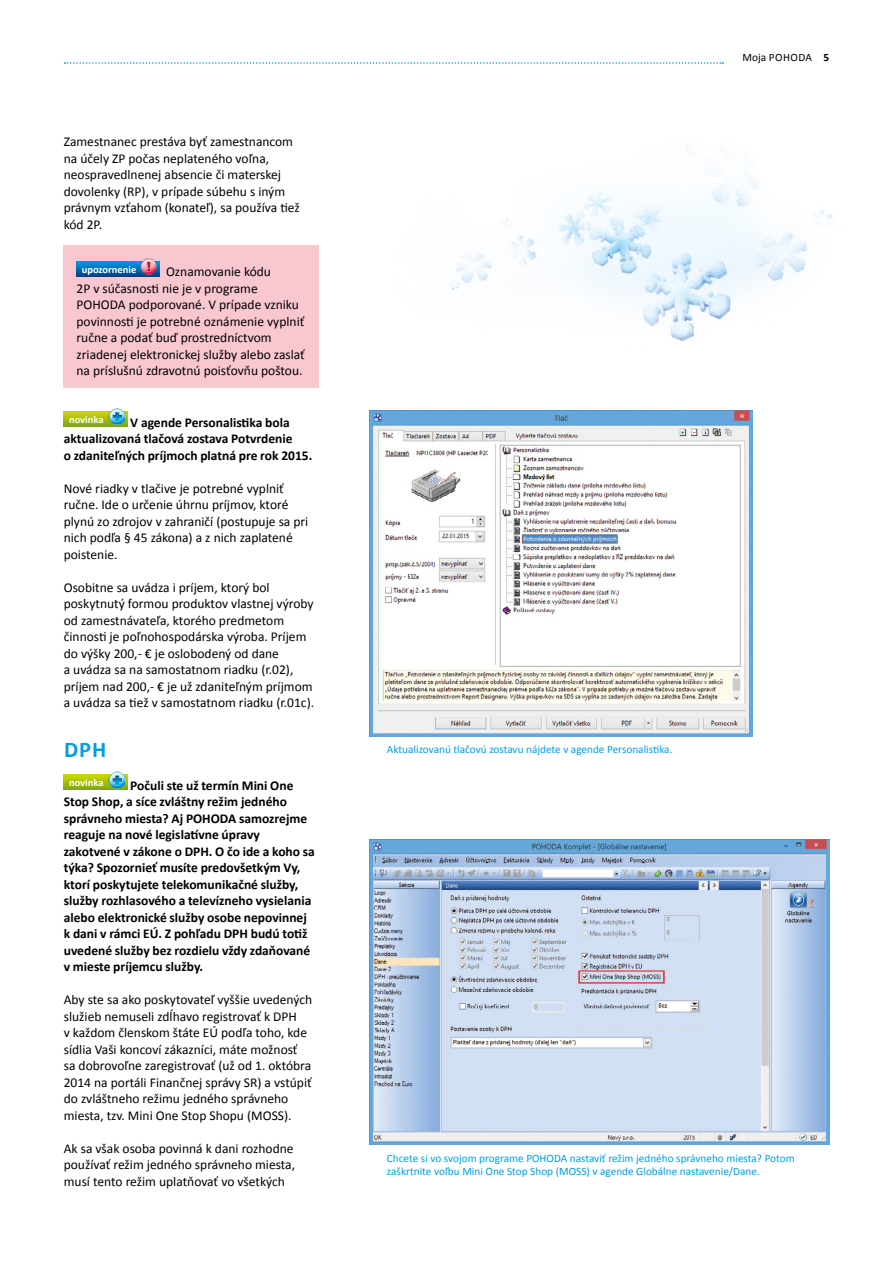
<style>
.page{position:relative;width:893px;height:1263px;background:#fff}
.page>*{position:absolute;margin:0;border:0;box-sizing:border-box;transform-origin:0 0}
.t1{font:700 22.5px "Calibri";color:#009ee3}
.t2{font:13.5px/16.5px "Calibri";color:#000}
.t3{font:700 13.5px/16.5px "Calibri";color:#000}
.t4{font:11.25px/13.5px "Calibri";color:#009ee3}
.t5{font:11.25px "Calibri";letter-spacing:.03em;color:#000}
.t6{font:700 10.5px "Calibri";color:#fff}
.s1{font-weight:700}
</style>
<div class="page">
<svg style="left:65px;top:62px;width:658px;height:2px"></svg>
<img style="left:450px;top:147px;width:383px;height:194px">
<svg style="left:64px;top:412px;width:64px;height:15px"></svg>
<img style="left:109px;top:409px;width:16px;height:16px">
<svg style="left:64px;top:775px;width:64px;height:15px"></svg>
<img style="left:109px;top:772px;width:16px;height:16px">
<div style="left:64px;top:245px;width:255px;height:143px;background:#f8c7d0"></div>
<svg style="left:77px;top:261px;width:82px;height:15px"></svg>
<img style="left:141px;top:258px;width:16px;height:16px">
<img style="left:370px;top:410px;width:383px;height:326px">
<img style="left:370px;top:839px;width:459px;height:306px">
<p class="t2" style="left:64px;top:134px;width:237px">Zamestnanec prestáva byť zamestnancom na účely ZP počas neplateného voľna, neospravedlnenej absencie či materskej dovolenky (RP), v prípade súbehu s iným právnym vzťahom (konateľ), sa používa tiež kód 2P.</p>
<p class="t6" style="left:82px;top:262px;width:56px">upozornenie</p>
<p class="t2" style="left:77px;top:263px;width:230px;text-indent:90px">Oznamovanie kódu<br>2P v súčasnosti nie je v programe POHODA podporované. V prípade vzniku povinnosti je potrebné oznámenie vyplniť ručne a podať buď prostredníctvom zriadenej elektronickej služby alebo zaslať na príslušnú zdravotnú poisťovňu poštou.</p>
<p class="t6" style="left:69px;top:413px;width:36px">novinka</p>
<p class="t3" style="left:64px;top:414px;width:250px;text-indent:67px">V agende Personalistika bola aktualizovaná tlačová zostava Potvrdenie<br>o zdaniteľných príjmoch platná pre rok 2015.</p>
<p class="t2" style="left:64px;top:480px;width:246px">Nové riadky v tlačive je potrebné vyplniť ručne. Ide o určenie úhrnu príjmov, ktoré plynú zo zdrojov v zahraničí (postupuje sa pri nich podľa § 45 zákona) a z nich zaplatené poistenie.</p>
<p class="t2" style="left:64px;top:579px;width:252px">Osobitne sa uvádza i príjem, ktorý bol poskytnutý formou produktov vlastnej výroby od zamestnávateľa, ktorého predmetom činnosti je poľnohospodárska výroba. Príjem do výšky 200,- € je oslobodený od dane<br>a uvádza sa na samostatnom riadku (r.02), príjem nad 200,- € je už zdaniteľným príjmom a uvádza sa tiež v samostatnom riadku (r.01c).</p>
<h1 class="t1" style="left:64px;top:735px;width:44px">DPH</h1>
<p class="t6" style="left:69px;top:776px;width:36px">novinka</p>
<p class="t3" style="left:64px;top:777px;width:253px;text-indent:67px">Počuli ste už termín Mini One Stop Shop, a síce zvláštny režim jedného správneho miesta? Aj POHODA samozrejme reaguje na nové legislatívne úpravy zakotvené v zákone o DPH. O čo ide a koho sa týka? Spozornieť musíte predovšetkým Vy, ktorí poskytujete telekomunikačné služby, služby rozhlasového a televízneho vysielania alebo elektronické služby osobe nepovinnej k dani v rámci EÚ. Z pohľadu DPH budú totiž uvedené služby bez rozdielu vždy zdaňované v mieste príjemcu služby.</p>
<p class="t2" style="left:64px;top:992px;width:250px">Aby ste sa ako poskytovateľ vyššie uvedených služieb nemuseli zdĺhavo registrovať k DPH<br>v každom členskom štáte EÚ podľa toho, kde sídlia Vaši koncoví zákazníci, máte možnosť sa dobrovoľne zaregistrovať (už od 1. októbra 2014 na portáli Finančnej správy SR) a vstúpiť do zvláštneho režimu jedného správneho miesta, tzv. Mini One Stop Shopu (MOSS).</p>
<p class="t2" style="left:64px;top:1140px;width:233px;text-align:justify">Ak sa však osoba povinná k dani rozhodne používať režim jedného správneho miesta, musí tento režim uplatňovať vo všetkých</p>
<p class="t5" style="left:742px;top:50px;width:88px">Moja POHODA <span class="s1">5</span></p>
<p class="t4" style="left:387px;top:743px;width:287px">Aktualizovanú tlačovú zostavu nájdete v agende Personalistika.</p>
<p class="t4" style="left:387px;top:1151px;width:409px">Chcete si vo svojom programe POHODA nastaviť režim jedného správneho miesta? Potom zaškrtnite voľbu Mini One Stop Shop (MOSS) v agende Globálne nastavenie/Dane.</p>
</div>
